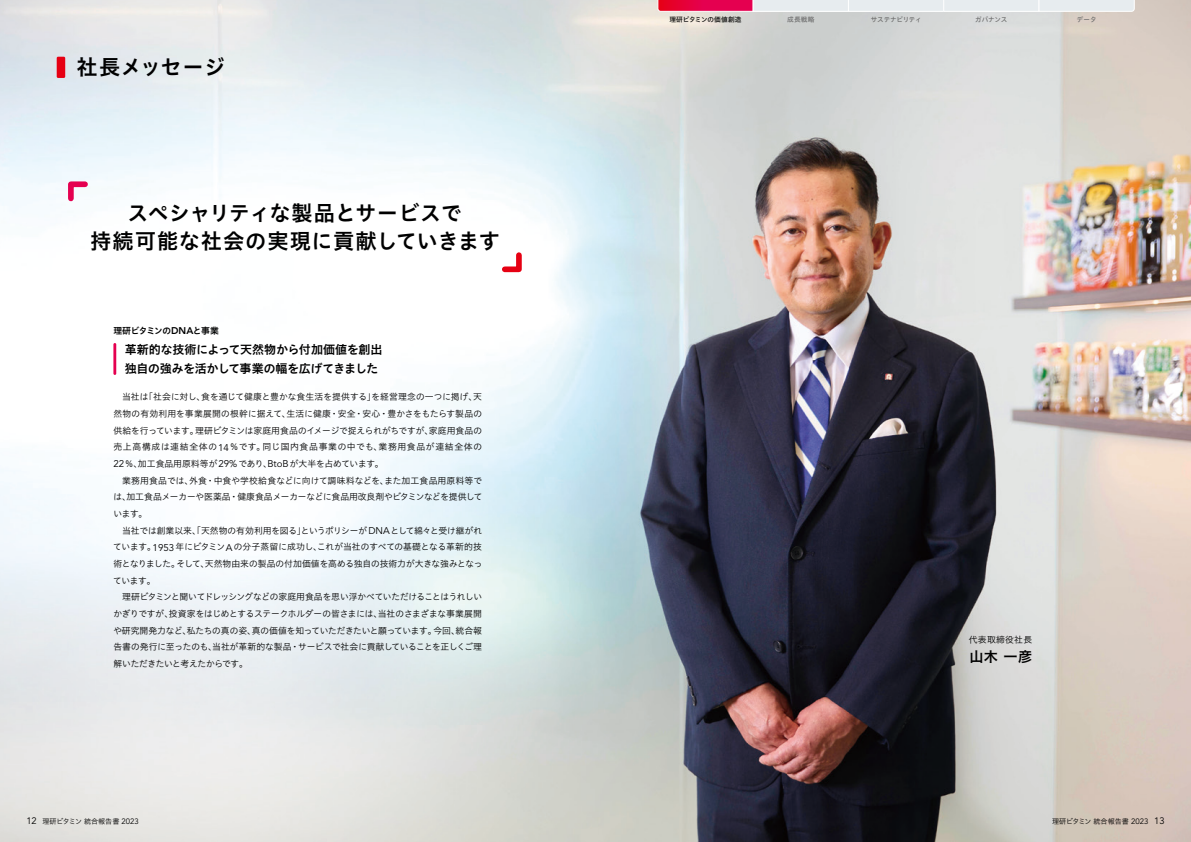
<style>
.page{position:relative;width:1191px;height:842px;background:#fff}
.page>*{position:absolute;margin:0;border:0;box-sizing:border-box;transform-origin:0 0}
.t1{font:21.3px/28.3px "Hiragino UD Sans Std N W6";letter-spacing:.035em;color:#000;text-align:center}
.t2{font:14.2px "Hiragino UD Sans Std N W6";color:#000}
.t3{font:12px/18.4px "Hiragino UD Sans Std N W6";letter-spacing:-.01em;color:#000}
.t4{font:8.9px/16.7px "Hiragino UD Sans Std N W3";letter-spacing:-.01em;color:#000;text-align:justify}
.t5{font:8.9px "Hiragino UD Sans Std N W6";letter-spacing:-.035em;color:#000}
.t6{font:8.9px "Hiragino UD Sans Std N W3";letter-spacing:.025em;color:#000}
.t7{font:7.1px "Hiragino UD Sans Std N W3";color:#000}
.t8{font:6.7px "Hiragino UD Sans Std N W5";letter-spacing:-.015em;color:#6b6b6b}
.t9{font:6.7px "Hiragino UD Sans Std N W5";letter-spacing:.01em;color:#000}
.s1{font-family:"Avenir LT Std";font-weight:800;font-size:9.7px}
.s2{font-family:"Avenir LT Std";font-size:9.7px}
.s3{font-family:"Avenir LT Std";font-size:9.4px}
.s4{font-family:"Avenir LT Std";font-size:7.8px}
</style>
<div class="page">
<img style="left:0;top:0;width:1191px;height:842px">
<div style="left:57px;top:57px;width:8px;height:21px;background:#e60013"></div>
<svg style="left:657px;top:0;width:477px;height:12px;background:#e8c3d1"></svg>
<hr style="left:113px;top:343px;width:3px;height:32px;background:#e50050">
<svg style="left:65px;top:179px;width:26px;height:25px"></svg>
<svg style="left:499px;top:249px;width:25px;height:26px"></svg>
<h1 class="t1" style="left:77px;top:52px;width:150px">社長メッセージ</h1>
<h1 class="t1" style="left:90px;top:197px;width:411px">スペシャリティな製品とサービスで<br>持続可能な社会の実現に貢献していきます</h1>
<p class="t5" style="left:113px;top:324px;width:107px">理研ビタミンの<span class="s1">DNA</span>と事業</p>
<h3 class="t3" style="left:125px;top:340px;width:259px">革新的な技術によって天然物から付加価値を創出独自の強みを活かして事業の幅を広げてきました</h3>
<p class="t4" style="left:113px;top:388px;width:370px;text-indent:9px">当社は「社会に対し、食を通じて健康と豊かな食生活を提供する」を経営理念の一つに掲げ、天然物の有効利用を事業展開の根幹に据えて、生活に健康・安全・安心・豊かさをもたらす製品の供給を行っています。理研ビタミンは家庭用食品のイメージで捉えられがちですが、家庭用食品の売上高構成は連結全体の<span class="s2">14</span>％です。同じ国内食品事業の中でも、業務用食品が連結全体の<span class="s2">22</span>％、加工食品用原料等が<span class="s2">29%</span>であり、<span class="s2">BtoB</span>が大半を占めています。</p>
<p class="t4" style="left:113px;top:471px;width:370px;text-indent:9px">業務用食品では、外食・中食や学校給食などに向けて調味料などを、また加工食品用原料等では、加工食品メーカーや医薬品・健康食品メーカーなどに食品用改良剤やビタミンなどを提供しています。</p>
<p class="t4" style="left:113px;top:521px;width:370px;text-indent:9px">当社では創業以来、「天然物の有効利用を図る」というポリシーが<span class="s2">DNA</span>として綿々と受け継がれています。<span class="s2">1953</span>年にビタミン<span class="s2">A</span>の分子蒸留に成功し、これが当社のすべての基礎となる革新的技術となりました。そして、天然物由来の製品の付加価値を高める独自の技術力が大きな強みとなっています。</p>
<p class="t4" style="left:113px;top:588px;width:370px;text-indent:9px">理研ビタミンと聞いてドレッシングなどの家庭用食品を思い浮かべていただけることはうれしいかぎりですが、投資家をはじめとするステークホルダーの皆さまには、当社のさまざまな事業展開や研究開発力など、私たちの真の姿、真の価値を知っていただきたいと願っています。今回、統合報告書の発行に至ったのも、当社が革新的な製品・サービスで社会に貢献していることを正しくご理解いただきたいと考えたからです。</p>
<p class="t9" style="left:669px;top:15px;width:74px">理研ビタミンの価値創造</p>
<p class="t8" style="left:787px;top:15px;width:29px">成長戦略</p>
<p class="t8" style="left:871px;top:15px;width:52px">サステナビリティ</p>
<p class="t8" style="left:975px;top:15px;width:34px">ガバナンス</p>
<p class="t8" style="left:1076px;top:15px;width:21px">データ</p>
<p class="t6" style="left:968px;top:633px;width:65px">代表取締役社長</p>
<h2 class="t2" style="left:969px;top:645px;width:64px">山木一彦</h2>
<p class="t7" style="left:26px;top:816px;width:114px"><span class="s3">12</span> 理研ビタミン統合報告書 <span class="s4">2023</span></p>
<p class="t7" style="left:1052px;top:816px;width:114px">理研ビタミン統合報告書 <span class="s4">2023</span> <span class="s3">13</span></p>
</div>
